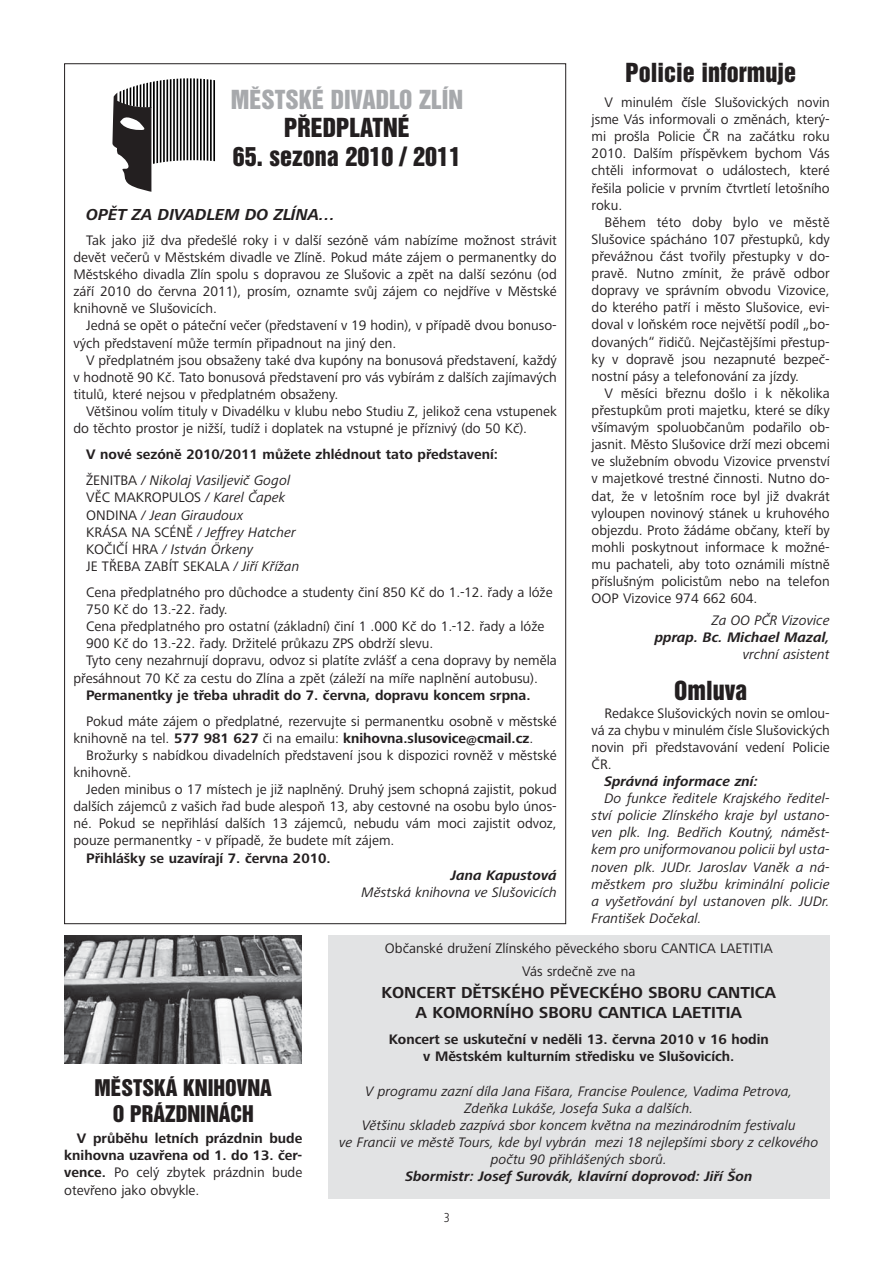
<style>
.page{position:relative;width:894px;height:1263px;background:#fff}
.page>*{position:absolute;margin:0;border:0;box-sizing:border-box;transform-origin:0 0}
.t1{font:24px "Helvetica Inserat CE";color:#231f20}
.t2{font:24px "Helvetica Inserat CE";color:#a7a9ac}
.t3{font:21px/25.2px "Helvetica Inserat CE";color:#231f20;text-align:center}
.t4{font:700 16.5px/19.8px "Frutiger Next LTCE";color:#231f20;text-align:center}
.t5{font:italic 700 16.5px "Frutiger Next LTCE";color:#231f20}
.t6{font:14.25px/17.1px "Frutiger Next LTCE";color:#231f20;text-align:justify}
.t7{font:italic 14.25px/17.1px "Frutiger Next LTCE";color:#231f20;text-align:justify}
.t8{font:700 14.25px/17.1px "Frutiger Next LTCE";color:#231f20}
.t9{font:italic 700 14.25px "Frutiger Next LTCE";color:#231f20}
.t10{font:300 condensed 13.5px "Frutiger Next LTCE";color:#231f20}
.s1{font-weight:400}
.s2{font-weight:400;font-style:italic}
.s3{font-style:normal}
.s4{font-weight:700}
</style>
<div class="page">
<svg style="left:112px;top:78px;width:103px;height:114px"></svg>
<div style="left:328px;top:935px;width:502px;height:264px;background:#e2e3e4"></div>
<img style="left:65px;top:935px;width:237px;height:128px">
<h1 class="t2" style="left:231px;top:89px;width:234px">MĚSTSKÉ DIVADLO ZLÍN</h1>
<h1 class="t1" style="left:284px;top:117px;width:127px">PŘEDPLATNÉ</h1>
<h1 class="t1" style="left:233px;top:146px;width:230px">65. sezona 2010 / 2011</h1>
<p class="t5" style="left:86px;top:208px;width:250px">OPĚT ZA DIVADLEM DO ZLÍNA…</p>
<p class="t6" style="left:73px;top:233px;width:485px;text-indent:13px">Tak jako již dva předešlé roky i v další sezóně vám nabízíme možnost strávit devět večerů v Městském divadle ve Zlíně. Pokud máte zájem o permanentky do Městského divadla Zlín spolu s dopravou ze Slušovic a zpět na další sezónu (od září 2010 do června 2011), prosím, oznamte svůj zájem co nejdříve v Městské knihovně ve Slušovicích.</p>
<p class="t6" style="left:73px;top:318px;width:485px;text-indent:13px">Jedná se opět o páteční večer (představení v 19 hodin), v případě dvou bonuso&shy;vých představení může termín připadnout na jiný den.</p>
<p class="t6" style="left:73px;top:353px;width:485px;text-indent:13px">V předplatném jsou obsaženy také dva kupóny na bonusová představení, každý v hodnotě 90 Kč. Tato bonusová představení pro vás vybírám z dalších zajímavých titulů, které nejsou v předplatném obsaženy.</p>
<p class="t6" style="left:73px;top:404px;width:485px;text-indent:13px">Většinou volím tituly v Divadélku v klubu nebo Studiu Z, jelikož cena vstupenek do těchto prostor je nižší, tudíž i doplatek na vstupné je příznivý (do 50 Kč).</p>
<p class="t8" style="left:86px;top:443px;width:413px;line-height:26.1px">V nové sezóně 2010/2011 můžete zhlédnout tato představení:<br><span class="s1">ŽENITBA</span> <span class="s2">/ Nikolaj Vasiljevič Gogol</span></p>
<p class="t7" style="left:86px;top:490px;width:215px;text-align:left"><span class="s3">VĚC MAKROPULOS</span> / Karel Čapek<br><span class="s3">ONDINA</span> / Jean Giraudoux<br><span class="s3">KRÁSA NA SCÉNĚ</span> / Jeffrey Hatcher<br><span class="s3">KOČIČÍ HRA</span> / István Örkeny<br><span class="s3">JE TŘEBA ZABÍT SEKALA</span> / Jiří Křížan</p>
<p class="t6" style="left:86px;top:585px;width:468px">Cena předplatného pro důchodce a studenty činí 850 Kč do 1.-12. řady a lóže</p>
<p class="t6" style="left:86px;top:602px;width:143px">750 Kč do 13.-22. řady.</p>
<p class="t6" style="left:86px;top:619px;width:460px">Cena předplatného pro ostatní (základní) činí 1 .000 Kč do 1.-12. řady a lóže</p>
<p class="t6" style="left:86px;top:636px;width:348px">900 Kč do 13.-22. řady. Držitelé průkazu ZPS obdrží slevu.</p>
<p class="t6" style="left:86px;top:653px;width:472px">Tyto ceny nezahrnují dopravu, odvoz si platíte zvlášť a cena dopravy by neměla</p>
<p class="t6" style="left:73px;top:670px;width:466px">přesáhnout 70 Kč za cestu do Zlína a zpět (záleží na míře naplnění autobusu).</p>
<p class="t8" style="left:86px;top:687px;width:446px">Permanentky je třeba uhradit do 7. června, dopravu koncem srpna.</p>
<p class="t6" style="left:73px;top:714px;width:485px;text-indent:13px">Pokud máte zájem o předplatné, rezervujte si permanentku osobně v městské knihovně na tel. <span class="s4">577 981 627</span> či na emailu: <span class="s4">knihovna.slusovice@cmail.cz</span>.</p>
<p class="t6" style="left:73px;top:748px;width:485px;text-indent:13px">Brožurky s nabídkou divadelních představení jsou k dispozici rovněž v městské knihovně.</p>
<p class="t6" style="left:73px;top:782px;width:485px;text-indent:13px">Jeden minibus o 17 místech je již naplněný. Druhý jsem schopná zajistit, pokud dalších zájemců z vašich řad bude alespoň 13, aby cestovné na osobu bylo únos&shy;né. Pokud se nepřihlásí dalších 13 zájemců, nebudu vám moci zajistit odvoz, pouze permanentky - v případě, že budete mít zájem.</p>
<p class="t8" style="left:86px;top:850px;width:246px">Přihlášky se uzavírají 7. června 2010.</p>
<p class="t9" style="left:451px;top:869px;width:107px">Jana Kapustová</p>
<p class="t7" style="left:361px;top:885px;width:197px">Městská knihovna ve Slušovicích</p>
<h1 class="t1" style="left:625px;top:62px;width:172px">Policie informuje</h1>
<p class="t6" style="left:591px;top:95px;width:240px;text-indent:13px">V minulém čísle Slušovických novin jsme Vás informovali o změnách, který&shy;mi prošla Policie ČR na začátku roku 2010. Dalším příspěvkem bychom Vás chtěli informovat o událostech, které řešila policie v prvním čtvrtletí letošního roku.</p>
<p class="t6" style="left:591px;top:215px;width:240px;text-indent:13px">Během této doby bylo ve městě Slušovice spácháno 107 přestupků, kdy převážnou část tvořily přestupky v do&shy;pravě. Nutno zmínit, že právě odbor dopravy ve správním obvodu Vizovice, do kterého patří i město Slušovice, evi&shy;doval v loňském roce největší podíl „bo&shy;dovaných“ řidičů. Nejčastějšími přestup&shy;ky v dopravě jsou nezapnuté bezpeč&shy;nostní pásy a telefonování za jízdy.</p>
<p class="t6" style="left:591px;top:386px;width:240px;text-indent:13px">V měsíci březnu došlo i k několika přestupkům proti majetku, které se díky všímavým spoluobčanům podařilo ob&shy;jasnit. Město Slušovice drží mezi obcemi ve služebním obvodu Vizovice prvenství v majetkové trestné činnosti. Nutno do&shy;dat, že v letošním roce byl již dvakrát vyloupen novinový stánek u kruhového objezdu. Proto žádáme občany, kteří by mohli poskytnout informace k možné&shy;mu pachateli, aby toto oznámili místně příslušným policistům nebo na telefon OOP Vizovice 974 662 604.</p>
<p class="t7" style="left:712px;top:613px;width:119px">Za OO PČR Vizovice</p>
<p class="t9" style="left:655px;top:631px;width:177px">pprap. Bc. Michael Mazal,</p>
<p class="t7" style="left:743px;top:647px;width:88px">vrchní asistent</p>
<h1 class="t1" style="left:674px;top:680px;width:75px">Omluva</h1>
<p class="t6" style="left:591px;top:705px;width:240px;text-indent:13px">Redakce Slušovických novin se omlou&shy;vá za chybu v minulém čísle Slušovických novin při představování vedení Policie ČR.</p>
<p class="t9" style="left:604px;top:775px;width:155px">Správná informace zní:</p>
<p class="t7" style="left:591px;top:791px;width:240px;text-indent:13px">Do funkce ředitele Krajského ředitel&shy;ství policie Zlínského kraje byl ustano&shy;ven plk. Ing. Bedřich Koutný, náměst&shy;kem pro uniformovanou policii byl usta&shy;noven plk. JUDr. Jaroslav Vaněk a ná&shy;městkem pro službu kriminální policie a vyšetřování byl ustanoven plk. JUDr.<br>František Dočekal.</p>
<h2 class="t3" style="left:95px;top:1076px;width:179px">MĚSTSKÁ KNIHOVNA<br>O PRÁZDNINÁCH</h2>
<p class="t8" style="left:64px;top:1131px;width:240px;text-align:justify;text-indent:13px">V průběhu letních prázdnin bude knihovna uzavřena od 1. do 13. čer&shy;vence. <span class="s1">Po celý zbytek prázdnin bude otevřeno jako obvykle.</span></p>
<p class="t6" style="left:385px;top:937px;width:389px;line-height:23.1px;text-align:center">Občanské družení Zlínského pěveckého sboru CANTICA LAETITIA<br>Vás srdečně zve na</p>
<p class="t4" style="left:382px;top:984px;width:396px">KONCERT DĚTSKÉHO PĚVECKÉHO SBORU CANTICA<br>A KOMORNÍHO SBORU CANTICA LAETITIA</p>
<p class="t8" style="left:389px;top:1032px;width:381px;text-align:center">Koncert se uskuteční v neděli 13. června 2010 v 16 hodin v Městském kulturním středisku ve Slušovicích.</p>
<p class="t7" style="left:339px;top:1083px;width:481px;text-align:center">V programu zazní díla Jana Fišara, Francise Poulence, Vadima Petrova,<br>Zdeňka Lukáše, Josefa Suka a dalších.<br>Většinu skladeb zazpívá sbor koncem května na mezinárodním festivalu<br>ve Francii ve městě Tours, kde byl vybrán mezi 18 nejlepšími sbory z celkového počtu 90 přihlášených sborů.</p>
<p class="t9" style="left:405px;top:1171px;width:348px">Sbormistr: Josef Surovák, klavírní doprovod: Jiří Šon</p>
<p class="t10" style="left:444px;top:1212px;width:8px">3</p>
</div>
